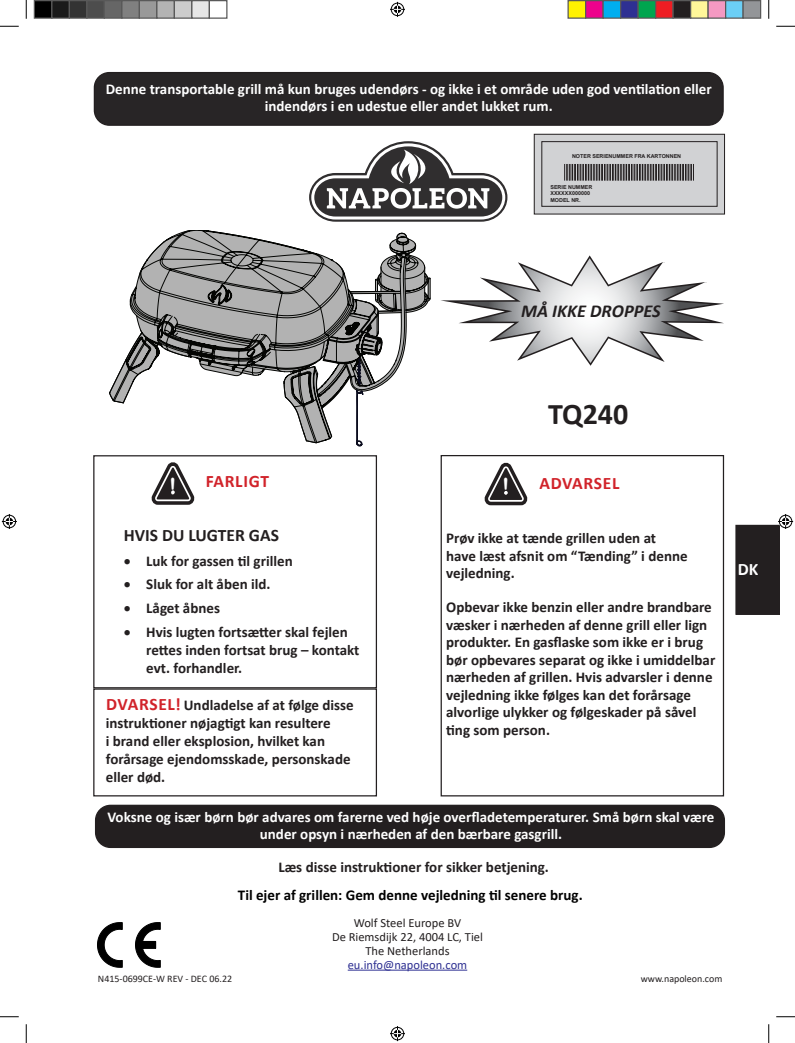
<style>
.page{position:relative;width:795px;height:1043px;background:#fff}
.page>*{position:absolute;margin:0;border:0;box-sizing:border-box;transform-origin:0 0}
.Chapter_head{font:700 30px "Calibri";color:#231f20}
.t1{font:700 26.88px "Courier New";color:#fff;scale:.75 1}
.t2{font:italic 700 18.25px "Calibri";color:#231f20}
.Warning_-Caution{font:700 17.5px "Calibri";letter-spacing:.04em;color:#d1232a}
.Body_text-OUTDENT_bo{font:700 17.5px "Calibri";color:#231f20}
.t3{font:700 17.5px "Calibri";color:#fff}
.Body_text-OUTDENT_bo-2{font:700 15px/17.5px "Calibri";color:#221e1f}
.Warning_-Caution-2{font:700 15px/18px "Calibri";color:#231f20}
.Body_text-OUTDENT_bo-3{font:700 15px/17.5px "Calibri";color:#fff;text-align:center}
.Body_text-OUTDENT_bo-4{font:700 15px "Calibri";color:#000}
.Body_text-OUTDENT_bo-5{font:700 15px "Calibri";color:#231f20}
.t4{font:12.5px/13.8px "Calibri";color:#231f20;text-align:center}
.t5{font:10px "Calibri";color:#231f20}
.t6{font:700 5.38px "Arial";color:#231f20}
.s1{font-size:17.5px;color:#d1232a}
.s2{color:#2e3092}
</style>
<div class="page">
<div style="left:736px;top:525px;width:44px;height:89px;background:#231f20"></div>
<div style="left:735px;top:525px;width:45px;height:90px;border:1px solid #231f20"></div>
<div style="left:94px;top:73px;width:629px;height:52px;background:#282526;border-radius:15px"></div>
<div style="left:94px;top:72px;width:630px;height:54px;border:1px solid #231f20;border-radius:15px"></div>
<div style="left:93px;top:455px;width:284px;height:233px;border:1px solid #231f20"></div>
<div style="left:441px;top:455px;width:283px;height:341px;border:1px solid #231f20"></div>
<div style="left:534px;top:134px;width:191px;height:80px;background:#d1d2d4"></div>
<div style="left:534px;top:134px;width:191px;height:80px;border:1px solid #231f20"></div>
<hr style="left:348px;top:969px;width:119px;height:1px;background:#2e3092">
<svg style="left:135px;top:922px;width:26px;height:45px"></svg>
<svg style="left:97px;top:922px;width:26px;height:45px"></svg>
<div style="left:143px;top:941px;width:13px;height:7px;background:#000"></div>
<svg style="left:484px;top:462px;width:44px;height:44px"></svg>
<svg style="left:151px;top:462px;width:44px;height:43px"></svg>
<div style="left:93px;top:688px;width:284px;height:108px;border:1px solid #231f20"></div>
<svg style="left:109px;top:141px;width:615px;height:305px"></svg>
<div style="left:96px;top:805px;width:628px;height:42px;background:#231f20;border-radius:15px"></div>
<div style="left:95px;top:804px;width:630px;height:44px;border:1px solid #231f20;border-radius:15px"></div>
<svg style="left:0;top:25px;width:19px;height:2px"></svg>
<svg style="left:776px;top:25px;width:19px;height:2px"></svg>
<svg style="left:0;top:1016px;width:19px;height:1px"></svg>
<svg style="left:776px;top:1016px;width:19px;height:1px"></svg>
<svg style="left:25px;top:0;width:2px;height:19px"></svg>
<svg style="left:25px;top:1024px;width:2px;height:18px"></svg>
<svg style="left:768px;top:0;width:2px;height:19px"></svg>
<svg style="left:768px;top:1024px;width:2px;height:18px"></svg>
<svg style="left:390px;top:2px;width:15px;height:15px"></svg>
<svg style="left:390px;top:1026px;width:15px;height:15px"></svg>
<svg style="left:2px;top:514px;width:15px;height:15px"></svg>
<svg style="left:778px;top:514px;width:15px;height:15px"></svg>
<div style="left:34px;top:1px;width:18px;height:17px;background:#000"></div>
<div style="left:34px;top:0;width:18px;height:19px;border:1px solid #595959"></div>
<div style="left:52px;top:1px;width:17px;height:17px;background:#1a1a1a"></div>
<div style="left:51px;top:0;width:19px;height:19px;border:1px solid #595959"></div>
<div style="left:69px;top:1px;width:18px;height:17px;background:#333"></div>
<div style="left:69px;top:0;width:19px;height:19px;border:1px solid #595959"></div>
<div style="left:87px;top:1px;width:17px;height:17px;background:#4d4d4d"></div>
<div style="left:86px;top:0;width:19px;height:19px;border:1px solid #595959"></div>
<div style="left:104px;top:1px;width:18px;height:17px;background:#666"></div>
<div style="left:104px;top:0;width:18px;height:19px;border:1px solid #595959"></div>
<div style="left:122px;top:1px;width:17px;height:17px;background:#808080"></div>
<div style="left:121px;top:0;width:19px;height:19px;border:1px solid #595959"></div>
<div style="left:139px;top:1px;width:18px;height:17px;background:#999"></div>
<div style="left:139px;top:0;width:19px;height:19px;border:1px solid #595959"></div>
<div style="left:157px;top:1px;width:17px;height:17px;background:#b3b3b3"></div>
<div style="left:156px;top:0;width:19px;height:19px;border:1px solid #595959"></div>
<div style="left:174px;top:1px;width:18px;height:17px;background:#ccc"></div>
<div style="left:174px;top:0;width:18px;height:19px;border:1px solid #595959"></div>
<div style="left:192px;top:1px;width:17px;height:17px;background:#e6e6e6"></div>
<div style="left:191px;top:0;width:19px;height:19px;border:1px solid #595959"></div>
<div style="left:209px;top:0;width:19px;height:19px;border:1px solid #595959"></div>
<div style="left:568px;top:1px;width:18px;height:17px;background:#fff101"></div>
<div style="left:568px;top:0;width:18px;height:19px;border:1px solid #595959"></div>
<div style="left:586px;top:1px;width:17px;height:17px;background:#ed028c"></div>
<div style="left:585px;top:0;width:19px;height:19px;border:1px solid #595959"></div>
<div style="left:603px;top:1px;width:18px;height:17px;background:#00aeef"></div>
<div style="left:602px;top:0;width:19px;height:19px;border:1px solid #595959"></div>
<div style="left:621px;top:1px;width:17px;height:17px;background:#2e3092"></div>
<div style="left:620px;top:0;width:19px;height:19px;border:1px solid #595959"></div>
<div style="left:638px;top:1px;width:18px;height:17px;background:#00a54f"></div>
<div style="left:638px;top:0;width:18px;height:19px;border:1px solid #595959"></div>
<div style="left:656px;top:1px;width:17px;height:17px;background:#ee1d23"></div>
<div style="left:655px;top:0;width:19px;height:19px;border:1px solid #595959"></div>
<div style="left:673px;top:1px;width:18px;height:17px;background:#231f20"></div>
<div style="left:672px;top:0;width:19px;height:19px;border:1px solid #595959"></div>
<div style="left:691px;top:1px;width:17px;height:17px;background:#fff79a"></div>
<div style="left:690px;top:0;width:19px;height:19px;border:1px solid #595959"></div>
<div style="left:708px;top:1px;width:18px;height:17px;background:#f499c2"></div>
<div style="left:708px;top:0;width:18px;height:19px;border:1px solid #595959"></div>
<div style="left:726px;top:1px;width:17px;height:17px;background:#6bcff6"></div>
<div style="left:725px;top:0;width:19px;height:19px;border:1px solid #595959"></div>
<div style="left:743px;top:1px;width:18px;height:17px;background:#939598"></div>
<div style="left:742px;top:0;width:19px;height:19px;border:1px solid #595959"></div>
<p class="Body_text-OUTDENT_bo-3" style="left:106px;top:80px;width:608px">Denne transportable grill må kun bruges udendørs - og ikke i et område uden god ventilation eller indendørs i en udestue eller andet lukket rum.</p>
<p class="t6" style="left:572px;top:152px;width:111px">NOTER SERIENUMMER FRA KARTONNEN</p>
<p class="t6" style="left:550px;top:183px;width:44px">SERIE NUMMER</p>
<p class="t6" style="left:550px;top:190px;width:41px">XXXXXX000000</p>
<p class="t6" style="left:550px;top:196px;width:32px">MODEL NR.</p>
<p class="t2" style="left:521px;top:299px;width:141px">MÅ IKKE DROPPES</p>
<p class="Chapter_head" style="left:548px;top:393px;width:82px">TQ240</p>
<p class="Warning_-Caution" style="left:206px;top:468px;width:65px">FARLIGT</p>
<p class="t1" style="left:167px;top:469px;width:18px">!</p>
<p class="t1" style="left:500px;top:469px;width:18px">!</p>
<p class="Warning_-Caution" style="left:539px;top:470px;width:82px">ADVARSEL</p>
<p class="Body_text-OUTDENT_bo" style="left:124px;top:523px;width:157px">HVIS DU LUGTER GAS</p>
<p class="Warning_-Caution-2" style="left:124px;top:551px;width:170px">• Luk for gassen til grillen</p>
<p class="Warning_-Caution-2" style="left:124px;top:575px;width:148px">• Sluk for alt åben ild.</p>
<p class="Warning_-Caution-2" style="left:124px;top:599px;width:98px">• Låget åbnes</p>
<p class="Warning_-Caution-2" style="left:146px;top:622px;width:215px;text-indent:-22px">• Hvis lugten fortsætter skal fejlen rettes inden fortsat brug – kontakt evt. forhandler.</p>
<p class="Body_text-OUTDENT_bo-2" style="left:446px;top:529px;width:243px">Prøv ikke at tænde grillen uden at have læst afsnit om “Tænding” i denne vejledning.</p>
<p class="Body_text-OUTDENT_bo-2" style="left:446px;top:598px;width:271px">Opbevar ikke benzin eller andre brandbare væsker i nærheden af denne grill eller lign produkter. En gasflaske som ikke er i brug bør opbevares separat og ikke i umiddelbar nærheden af grillen. Hvis advarsler i denne vejledning ikke følges kan det forårsage alvorlige ulykker og følgeskader på såvel ting som person.</p>
<p class="Warning_-Caution-2" style="left:106px;top:695px;width:250px"><span class="s1">DVARSEL!</span> Undladelse af at følge disse instruktioner nøjagtigt kan resultere<br>i brand eller eksplosion, hvilket kan forårsage ejendomsskade, personskade eller død.</p>
<p class="Body_text-OUTDENT_bo-3" style="left:107px;top:807px;width:608px">Voksne og især børn bør advares om farerne ved høje overfladetemperaturer. Små børn skal være under opsyn i nærheden af den bærbare gasgrill.</p>
<p class="Body_text-OUTDENT_bo-5" style="left:278px;top:856px;width:272px">Læs disse instruktioner for sikker betjening.</p>
<p class="Body_text-OUTDENT_bo-4" style="left:238px;top:884px;width:346px">Til ejer af grillen: Gem denne vejledning til senere brug.</p>
<p class="t4" style="left:332px;top:916px;width:152px">Wolf Steel Europe BV<br>De Riemsdijk 22, 4004 LC, Tiel<br>The Netherlands <span class="s2">eu.info@napoleon.com</span></p>
<p class="t5" style="left:98px;top:972px;width:136px">N415-0699CE-W REV - DEC 06.22</p>
<p class="t5" style="left:641px;top:972px;width:83px">www.napoleon.com</p>
<p class="t3" style="left:738px;top:557px;width:22px">DK</p>
</div>
